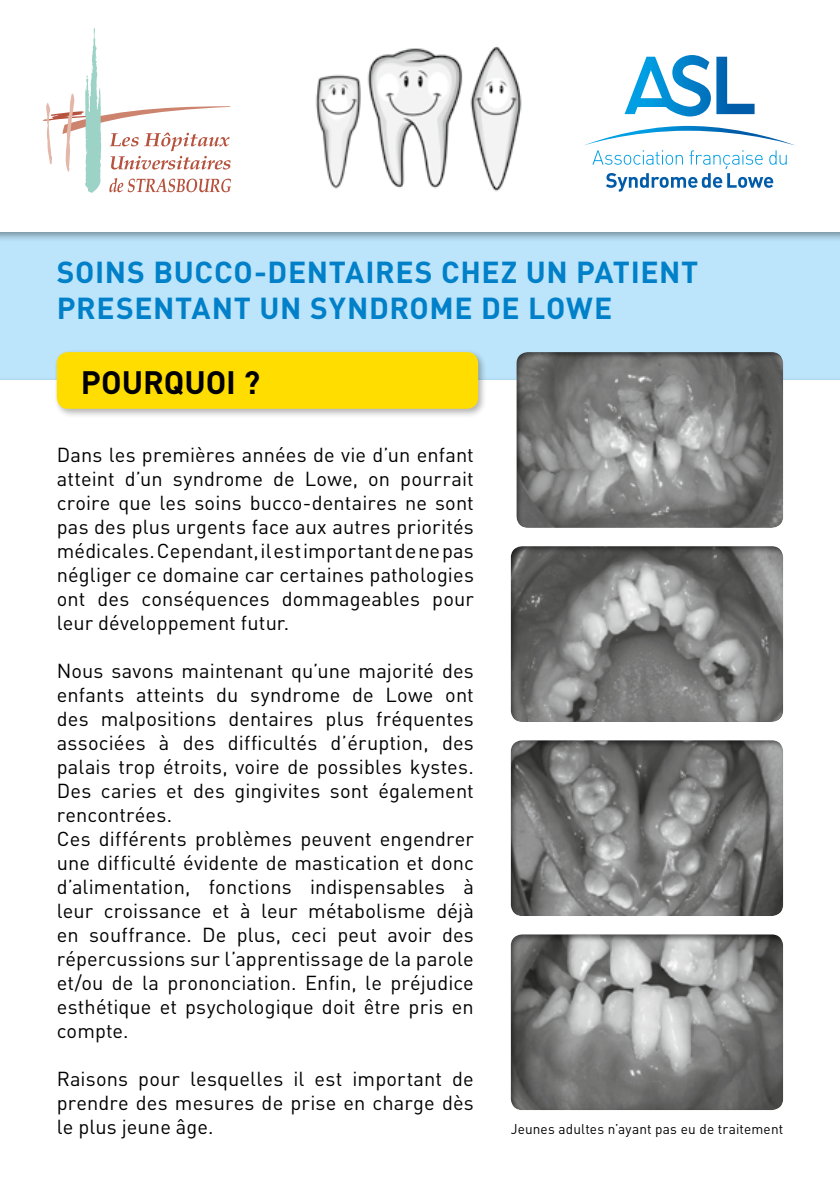
<style>
.page{position:relative;width:840px;height:1191px;background:#fff}
.page>*{position:absolute;margin:0;border:0;box-sizing:border-box;transform-origin:0 0}
.t1{font:700 32px "DIN";letter-spacing:-.005em;color:#000}
.t2{font:700 30px/36px "DIN";letter-spacing:.02em;color:#0080c8}
.t3{font:20px/24px "DIN";letter-spacing:.005em;color:#000;text-align:justify}
.t4{font:14px "DIN";letter-spacing:.01em;color:#000}
</style>
<div class="page">
<div style="left:0;top:230px;width:839px;height:152px;background:#000;opacity:.4"></div>
<div style="left:53px;top:349px;width:434px;height:69px;background:#000;opacity:.3"></div>
<div style="left:57px;top:352px;width:421px;height:57px;background:#fd0;border-radius:11px"></div>
<svg style="left:716px;top:57px;width:38px;height:57px"></svg>
<svg style="left:624px;top:55px;width:86px;height:61px"></svg>
<svg style="left:584px;top:126px;width:211px;height:66px"></svg>
<img style="left:315px;top:46px;width:207px;height:146px">
<svg style="left:43px;top:28px;width:188px;height:165px"></svg>
<div style="left:507px;top:738px;width:276px;height:178px;background:#000;opacity:.5"></div>
<div style="left:507px;top:543px;width:276px;height:180px;background:#000;opacity:.5"></div>
<div style="left:508px;top:934px;width:276px;height:178px;background:#000;opacity:.5"></div>
<div style="left:515px;top:350px;width:268px;height:178px;background:#000;opacity:.5"></div>
<h2 class="t2" style="left:57px;top:253px;width:642px">SOINS BUCCO-DENTAIRES CHEZ UN PATIENT<br>PRESENTANT UN SYNDROME DE LOWE</h2>
<h1 class="t1" style="left:81px;top:361px;width:181px">POURQUOI ?</h1>
<p class="t3" style="left:57px;top:442px;width:418px">Dans les premières années de vie d’un enfant atteint d’un syndrome de Lowe, on pourrait croire que les soins bucco-dentaires ne sont pas des plus urgents face aux autres priorités médicales. Cependant, il est important de ne pas négliger ce domaine car certaines pathologies ont des conséquences dommageables pour leur développement futur.</p>
<p class="t3" style="left:57px;top:658px;width:418px;text-align:left">Nous savons maintenant qu’une majorité des enfants atteints du syndrome de Lowe ont des malpositions dentaires plus fréquentes associées à des difficultés d’éruption, des palais trop étroits, voire de possibles kystes.<br>Des caries et des gingivites sont également rencontrées.<br>Ces différents problèmes peuvent engendrer une difficulté évidente de mastication et donc d’alimentation, fonctions indispensables à leur croissance et à leur métabolisme déjà en souffrance. De plus, ceci peut avoir des répercussions sur l’apprentissage de la parole et/ou de la prononciation. Enfin, le préjudice esthétique et psychologique doit être pris en compte.</p>
<p class="t3" style="left:57px;top:1066px;width:418px">Raisons pour lesquelles il est important de prendre des mesures de prise en charge dès le plus jeune âge.</p>
<p class="t4" style="left:510px;top:1120px;width:274px">Jeunes adultes n’ayant pas eu de traitement</p>
</div>
